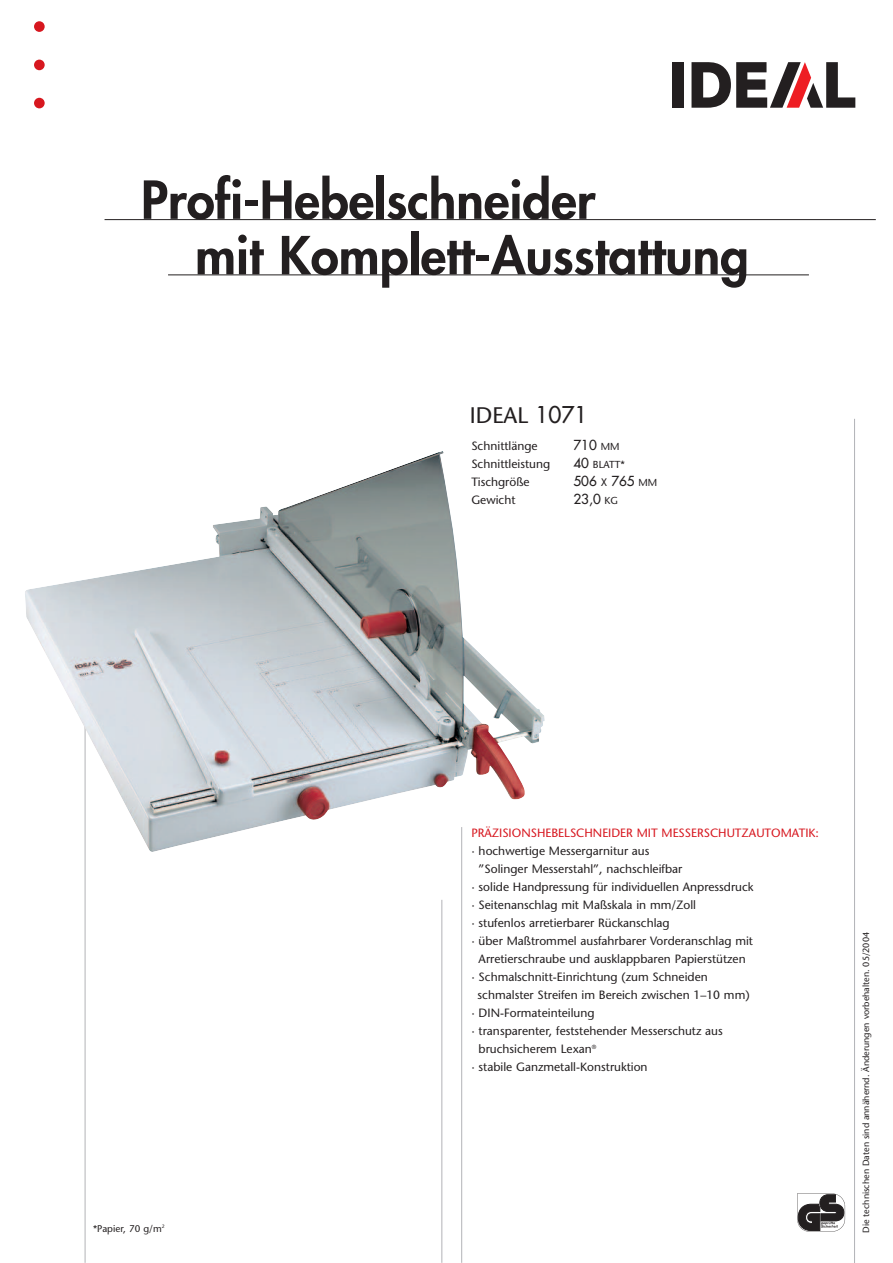
<style>
.page{position:relative;width:893px;height:1263px;background:#fff}
.page>*{position:absolute;margin:0;border:0;box-sizing:border-box;transform-origin:0 0}
.t1{font:800 51px/55.5px "Futura";color:#231f20}
.t2{font:22.5px "Stone Sans";color:#231f20}
.t3{font:13.5px "Futura";color:#231f20}
.t4{font:12px "Stone Sans";color:#231f20}
.t5{font:12px "Stone Sans";color:#d7171f}
.t6{font:10.2px "Stone Sans";color:#231f20}
.t7{font:9.75px "Stone Sans";color:#231f20}
.t8{font:9px "Stone Sans";color:#231f20}
.t9{font:4.8px "Stone Sans";color:#231f20}
.s1{font-family:"Futura"}
.s2{font-family:"Stone Sans";font-size:10.2px}
.s3{font-family:"Futura";font-size:13.5px}
.s4{font-size:10.5px}
.s5{font-size:10.2px}
</style>
<div class="page">
<svg style="left:797px;top:1193px;width:48px;height:39px"></svg>
<div style="left:34px;top:21px;width:11px;height:11px;background:#d7171f;border-radius:50%"></div>
<div style="left:34px;top:60px;width:11px;height:10px;background:#d7171f;border-radius:50%"></div>
<div style="left:34px;top:98px;width:11px;height:10px;background:#d7171f;border-radius:50%"></div>
<div style="left:672px;top:62px;width:12px;height:46px;background:#231f20"></div>
<svg style="left:691px;top:62px;width:164px;height:46px"></svg>
<hr style="left:461px;top:827px;width:1px;height:436px;background:#b2b3b7">
<hr style="left:441px;top:900px;width:1px;height:363px;background:#b2b3b7">
<hr style="left:85px;top:644px;width:1px;height:619px;background:#b2b3b7">
<hr style="left:854px;top:419px;width:1px;height:844px;background:#b2b3b7">
<hr style="left:168px;top:275px;width:640px;height:1px;background:#231f20">
<hr style="left:104px;top:219px;width:771px;height:1px;background:#231f20">
<img style="left:25px;top:451px;width:519px;height:401px">
<h1 class="t1" style="left:195px;top:176px;width:555px;text-indent:-54px">Profi-Hebelschneider<br>mit Komplett-Ausstattung</h1>
<h2 class="t2" style="left:470px;top:407px;width:119px">IDEAL <span class="s1">1071</span></h2>
<p class="t4" style="left:471px;top:441px;width:68px">Schnittlänge</p>
<p class="t3" style="left:573px;top:439px;width:47px">710 <span class="s2">MM</span></p>
<p class="t4" style="left:471px;top:459px;width:80px">Schnittleistung</p>
<p class="t6" style="left:573px;top:461px;width:53px"><span class="s3">40</span> BLATT<span class="s4">*</span></p>
<p class="t4" style="left:471px;top:477px;width:60px">Tischgröße</p>
<p class="t3" style="left:573px;top:475px;width:85px">506 <span class="s5">X</span> 765 <span class="s2">MM</span></p>
<p class="t4" style="left:471px;top:495px;width:46px">Gewicht</p>
<p class="t3" style="left:573px;top:493px;width:46px">23,0 <span class="s2">KG</span></p>
<p class="t7" style="left:93px;top:1225px;width:70px">*Papier, 70 g/m</p>
<p class="t9" style="left:162px;top:1225px;width:4px">2</p>
<p class="t5" style="left:471px;top:829px;width:349px">PRÄZISIONSHEBELSCHNEIDER MIT MESSERSCHUTZAUTOMATIK:</p>
<p class="t4" style="left:471px;top:847px;width:179px">· hochwertige Messergarnitur aus</p>
<p class="t4" style="left:478px;top:865px;width:205px">”Solinger Messerstahl”, nachschleifbar</p>
<p class="t4" style="left:471px;top:883px;width:284px">· solide Handpressung für individuellen Anpressdruck</p>
<p class="t4" style="left:471px;top:901px;width:226px">· Seitenanschlag mit Maßskala in mm/Zoll</p>
<p class="t4" style="left:471px;top:919px;width:200px">· stufenlos arretierbarer Rückanschlag</p>
<p class="t4" style="left:471px;top:937px;width:283px">· über Maßtrommel ausfahrbarer Vorderanschlag mit</p>
<p class="t4" style="left:478px;top:955px;width:268px">Arretierschraube und ausklappbaren Papierstützen</p>
<p class="t4" style="left:471px;top:973px;width:238px">· Schmalschnitt-Einrichtung (zum Schneiden</p>
<p class="t4" style="left:477px;top:991px;width:273px">schmalster Streifen im Bereich zwischen 1–10 mm)</p>
<p class="t4" style="left:471px;top:1009px;width:125px">· DIN-Formateinteilung</p>
<p class="t4" style="left:471px;top:1027px;width:253px">· transparenter, feststehender Messerschutz aus</p>
<p class="t4" style="left:478px;top:1045px;width:119px">bruchsicherem Lexan<sup>®</sup></p>
<p class="t4" style="left:471px;top:1063px;width:178px">· stabile Ganzmetall-Konstruktion</p>
<p class="t8" style="left:862px;top:1233px;width:302px;rotate:-90deg">Die technischen Daten sind annähernd. Änderungen vorbehalten. 05/2004</p>
</div>
